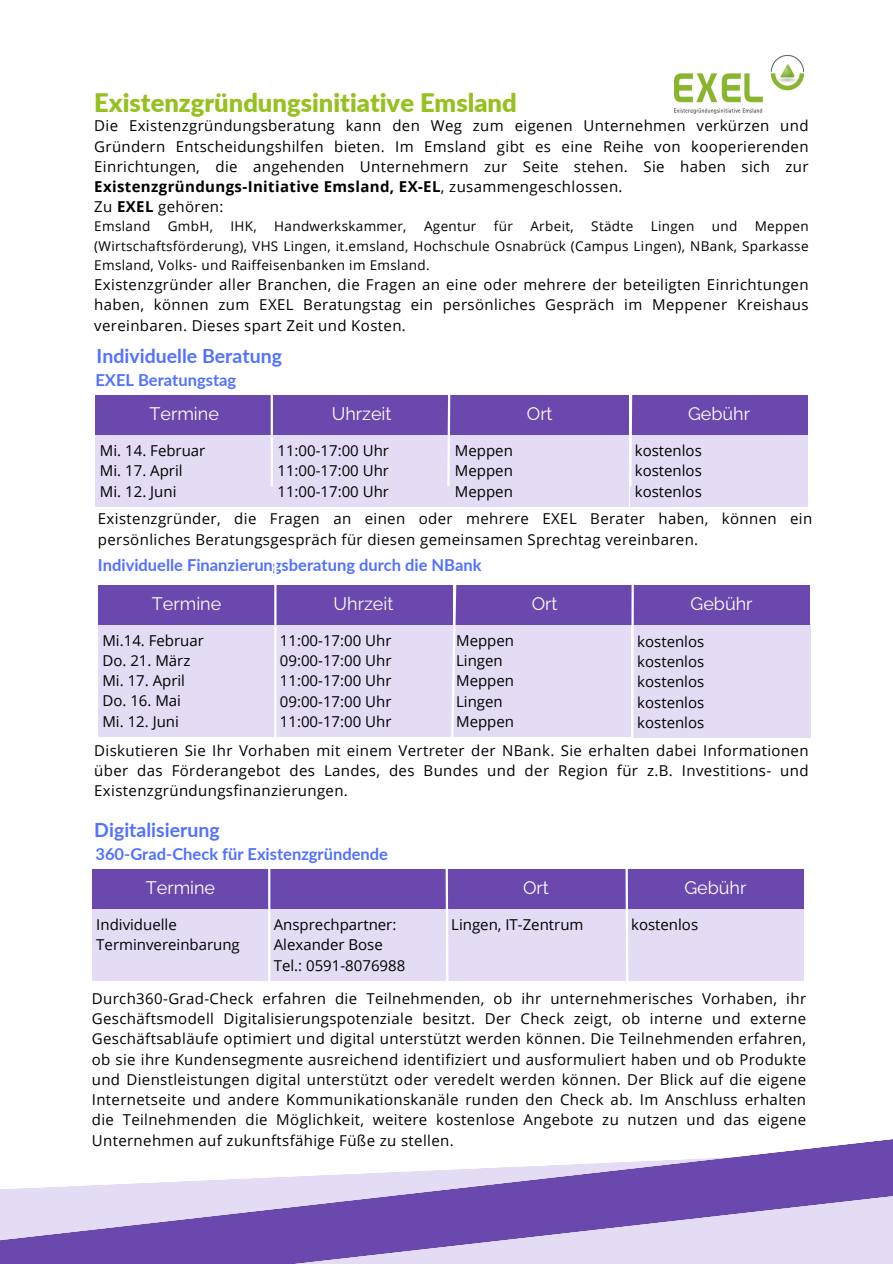
<style>
.page{position:relative;width:893px;height:1264px;background:#fff}
.page>*{position:absolute;margin:0;border:0;box-sizing:border-box;transform-origin:0 0}
.t1{font:900 25.5px "Lato";color:#96c120}
.t2{font:700 19.5px "Lato";color:#5271ff}
.t3{font:18px "Raleway";color:#fff}
.t4{font:700 16.5px "Lato";color:#5271ff}
.t5{font:15px/20.2px "Open Sans";letter-spacing:.025em;color:#000;text-align:justify}
.t6{font:15px/20.2px "Open Sans";color:#000}
.t7{font:13.5px/19.2px "Open Sans";letter-spacing:.025em;color:#000;text-align:justify}
.s1{font-weight:700}
</style>
<div class="page">
<svg style="left:0;top:1139px;width:892px;height:124px"></svg>
<div style="left:95px;top:434px;width:178px;height:73px;background:#e4dcf4"></div>
<div style="left:273px;top:434px;width:177px;height:73px;background:#e4dcf4"></div>
<div style="left:450px;top:434px;width:179px;height:73px;background:#e4dcf4"></div>
<div style="left:630px;top:434px;width:177px;height:73px;background:#e4dcf4"></div>
<div style="left:95px;top:395px;width:178px;height:39px;background:#6a48ad"></div>
<div style="left:273px;top:395px;width:177px;height:39px;background:#6a48ad"></div>
<div style="left:450px;top:395px;width:179px;height:39px;background:#6a48ad"></div>
<div style="left:630px;top:395px;width:177px;height:39px;background:#6a48ad"></div>
<div style="left:98px;top:624px;width:177px;height:113px;background:#e4dcf4"></div>
<div style="left:275px;top:624px;width:178px;height:113px;background:#e4dcf4"></div>
<div style="left:451px;top:624px;width:179px;height:113px;background:#e4dcf4"></div>
<div style="left:632px;top:624px;width:178px;height:114px;background:#e4dcf4"></div>
<div style="left:98px;top:585px;width:177px;height:39px;background:#6a48ad"></div>
<div style="left:275px;top:585px;width:177px;height:39px;background:#6a48ad"></div>
<div style="left:455px;top:585px;width:179px;height:40px;background:#6a48ad"></div>
<div style="left:632px;top:585px;width:178px;height:40px;background:#6a48ad"></div>
<div style="left:92px;top:908px;width:177px;height:72px;background:#e4dcf4"></div>
<div style="left:269px;top:908px;width:177px;height:72px;background:#e4dcf4"></div>
<div style="left:446px;top:908px;width:179px;height:72px;background:#e4dcf4"></div>
<div style="left:626px;top:908px;width:178px;height:72px;background:#e4dcf4"></div>
<div style="left:92px;top:869px;width:177px;height:39px;background:#6a48ad"></div>
<div style="left:269px;top:869px;width:177px;height:39px;background:#6a48ad"></div>
<div style="left:446px;top:869px;width:179px;height:39px;background:#6a48ad"></div>
<div style="left:626px;top:869px;width:178px;height:39px;background:#6a48ad"></div>
<hr style="left:271px;top:391px;width:2px;height:95px;background:#fff">
<svg style="left:446px;top:395px;width:5px;height:92px"></svg>
<svg style="left:628px;top:395px;width:5px;height:92px"></svg>
<hr style="left:274px;top:561px;width:2px;height:186px;background:#fff">
<svg style="left:450px;top:585px;width:7px;height:152px"></svg>
<svg style="left:630px;top:585px;width:4px;height:153px"></svg>
<hr style="left:268px;top:865px;width:2px;height:115px;background:#fff">
<svg style="left:444px;top:869px;width:5px;height:112px"></svg>
<svg style="left:624px;top:869px;width:5px;height:112px"></svg>
<img style="left:674px;top:56px;width:129px;height:57px">
<p class="t1" style="left:94px;top:87px;width:424px">Existenzgründungsinitiative Emsland</p>
<p class="t5" style="left:94px;top:115px;width:715px">Die Existenzgründungsberatung kann den Weg zum eigenen Unternehmen verkürzen und Gründern Entscheidungshilfen bieten. Im Emsland gibt es eine Reihe von kooperierenden Einrichtungen, die angehenden Unternehmern zur Seite stehen. Sie haben sich zur <span class="s1">Existenzgründungs-Initiative Emsland, EX-EL</span>, zusammengeschlossen.</p>
<p class="t5" style="left:94px;top:196px;width:131px">Zu <span class="s1">EXEL</span> gehören:</p>
<p class="t7" style="left:94px;top:216px;width:58px">Emsland</p>
<p class="t7" style="left:168px;top:216px;width:47px">GmbH,</p>
<p class="t7" style="left:230px;top:216px;width:28px">IHK,</p>
<p class="t7" style="left:274px;top:216px;width:134px">Handwerkskammer,</p>
<p class="t7" style="left:424px;top:216px;width:54px">Agentur</p>
<p class="t7" style="left:494px;top:216px;width:21px">für</p>
<p class="t7" style="left:530px;top:216px;width:45px">Arbeit,</p>
<p class="t7" style="left:591px;top:216px;width:43px">Städte</p>
<p class="t7" style="left:650px;top:216px;width:45px">Lingen</p>
<p class="t7" style="left:711px;top:216px;width:27px">und</p>
<p class="t7" style="left:94px;top:216px;width:715px;text-indent:660px">Meppen (Wirtschaftsförderung), VHS Lingen, it.emsland, Hochschule Osnabrück (Campus Lingen), NBank, Sparkasse Emsland, Volks- und Raiffeisenbanken im Emsland.</p>
<p class="t5" style="left:94px;top:274px;width:715px">Existenzgründer aller Branchen, die Fragen an eine oder mehrere der beteiligten Einrichtungen haben, können zum EXEL Beratungstag ein persönliches Gespräch im Meppener Kreishaus vereinbaren. Dieses spart Zeit und Kosten.</p>
<p class="t2" style="left:97px;top:343px;width:187px">Individuelle Beratung</p>
<p class="t4" style="left:95px;top:370px;width:142px">EXEL Beratungstag</p>
<p class="t3" style="left:149px;top:403px;width:71px">Termine</p>
<p class="t3" style="left:332px;top:403px;width:61px">Uhrzeit</p>
<h3 class="t3" style="left:526px;top:403px;width:27px">Ort</h3>
<p class="t3" style="left:688px;top:403px;width:64px">Gebühr</p>
<p class="t6" style="left:100px;top:440px;width:107px">Mi. 14. Februar</p>
<p class="t6" style="left:100px;top:460px;width:84px">Mi. 17. April</p>
<p class="t5" style="left:100px;top:480px;width:78px">Mi. 12. Juni</p>
<p class="t6" style="left:277px;top:440px;width:113px">11:00-17:00 Uhr</p>
<h2 class="t6" style="left:277px;top:460px;width:113px">11:00-17:00 Uhr</h2>
<h4 class="t6" style="left:277px;top:480px;width:113px">11:00-17:00 Uhr</h4>
<h3 class="t5" style="left:455px;top:440px;width:59px">Meppen</h3>
<h3 class="t5" style="left:455px;top:460px;width:59px">Meppen</h3>
<p class="t5" style="left:455px;top:480px;width:59px">Meppen</p>
<p class="t6" style="left:634px;top:440px;width:68px">kostenlos</p>
<p class="t6" style="left:634px;top:460px;width:68px">kostenlos</p>
<p class="t6" style="left:634px;top:480px;width:68px">kostenlos</p>
<p class="t5" style="left:98px;top:508px;width:715px">Existenzgründer, die Fragen an einen oder mehrere EXEL Berater haben, können ein persönliches Beratungsgespräch für diesen gemeinsamen Sprechtag vereinbaren.</p>
<p class="t4" style="left:98px;top:554px;width:385px">Individuelle Finanzierungsberatung durch die NBank</p>
<p class="t3" style="left:152px;top:593px;width:71px">Termine</p>
<p class="t3" style="left:333px;top:593px;width:61px">Uhrzeit</p>
<p class="t3" style="left:531px;top:593px;width:27px">Ort</p>
<p class="t3" style="left:690px;top:593px;width:64px">Gebühr</p>
<p class="t6" style="left:102px;top:629px;width:103px">Mi.14. Februar</p>
<p class="t5" style="left:102px;top:650px;width:89px">Do. 21. März</p>
<h3 class="t6" style="left:102px;top:670px;width:84px">Mi. 17. April</h3>
<p class="t5" style="left:102px;top:690px;width:80px">Do. 16. Mai</p>
<p class="t5" style="left:102px;top:710px;width:78px">Mi. 12. Juni</p>
<p class="t6" style="left:280px;top:630px;width:113px">11:00-17:00 Uhr</p>
<p class="t6" style="left:280px;top:650px;width:113px">09:00-17:00 Uhr</p>
<h4 class="t6" style="left:280px;top:670px;width:113px">11:00-17:00 Uhr</h4>
<h3 class="t6" style="left:280px;top:690px;width:113px">09:00-17:00 Uhr</h3>
<h3 class="t6" style="left:280px;top:711px;width:113px">11:00-17:00 Uhr</h3>
<h3 class="t5" style="left:456px;top:630px;width:59px">Meppen</h3>
<h3 class="t5" style="left:456px;top:650px;width:48px">Lingen</h3>
<p class="t5" style="left:456px;top:670px;width:59px">Meppen</p>
<p class="t5" style="left:456px;top:690px;width:48px">Lingen</p>
<p class="t5" style="left:456px;top:711px;width:59px">Meppen</p>
<p class="t6" style="left:637px;top:631px;width:68px">kostenlos</p>
<p class="t6" style="left:637px;top:651px;width:68px">kostenlos</p>
<p class="t6" style="left:637px;top:671px;width:68px">kostenlos</p>
<p class="t6" style="left:637px;top:691px;width:68px">kostenlos</p>
<p class="t6" style="left:637px;top:712px;width:68px">kostenlos</p>
<h3 class="t5" style="left:94px;top:739px;width:715px">Diskutieren Sie Ihr Vorhaben mit einem Vertreter der NBank. Sie erhalten dabei Informationen über das Förderangebot des Landes, des Bundes und der Region für z.B. Investitions- und Existenzgründungsfinanzierungen.</h3>
<h3 class="t2" style="left:94px;top:817px;width:127px">Digitalisierung</h3>
<h1 class="t4" style="left:95px;top:843px;width:294px">360-Grad-Check für Existenzgründende</h1>
<p class="t3" style="left:146px;top:877px;width:71px">Termine</p>
<p class="t3" style="left:523px;top:877px;width:27px">Ort</p>
<h2 class="t3" style="left:684px;top:877px;width:64px">Gebühr</h2>
<p class="t6" style="left:96px;top:914px;width:145px">Individuelle<br>Terminvereinbarung</p>
<p class="t6" style="left:274px;top:914px;width:124px">Ansprechpartner:</p>
<p class="t6" style="left:274px;top:934px;width:111px">Alexander Bose</p>
<p class="t6" style="left:274px;top:954px;width:133px">Tel.: 0591-8076988</p>
<p class="t6" style="left:451px;top:914px;width:134px">Lingen, IT-Zentrum</p>
<p class="t6" style="left:631px;top:914px;width:68px">kostenlos</p>
<h3 class="t5" style="left:92px;top:987px;width:715px">Durch360-Grad-Check erfahren die Teilnehmenden, ob ihr unternehmerisches Vorhaben, ihr Geschäftsmodell Digitalisierungspotenziale besitzt. Der Check zeigt, ob interne und externe Geschäftsabläufe optimiert und digital unterstützt werden können. Die Teilnehmenden erfahren, ob sie ihre Kundensegmente ausreichend identifiziert und ausformuliert haben und ob Produkte und Dienstleistungen digital unterstützt oder veredelt werden können. Der Blick auf die eigene Internetseite und andere Kommunikationskanäle runden den Check ab. Im Anschluss erhalten die Teilnehmenden die Möglichkeit, weitere kostenlose Angebote zu nutzen und das eigene Unternehmen auf zukunftsfähige Füße zu stellen.</h3>
</div>
